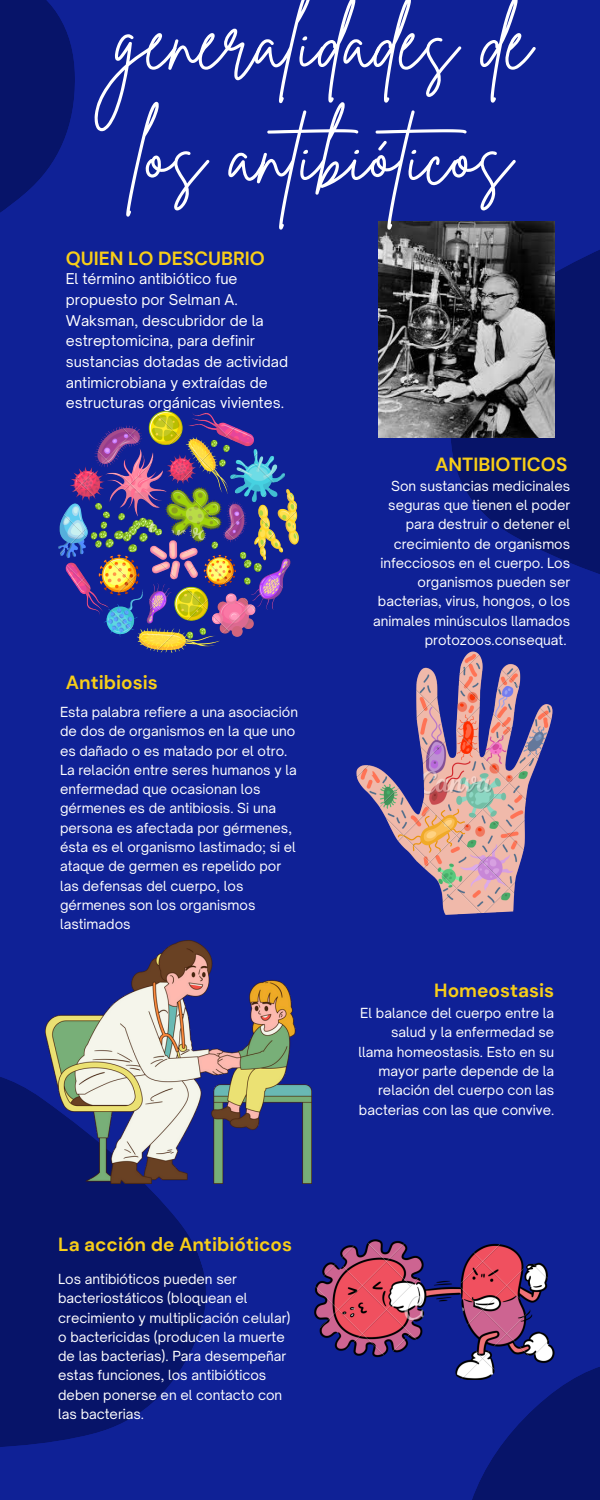
<style>
.page{position:relative;width:600px;height:1500px;background:#0f2196}
.page>*{position:absolute;margin:0;border:0;box-sizing:border-box;transform-origin:0 0}
.t1{font:81.2px/113.5px "Brittany Signature";color:#fff}
.t2{font:700 19px "DM Sans";color:#f8ce18}
.t3{font:14.3px/20.6px "Open Sauce One";color:#fff}
.t4{font:13.3px/19.3px "Open Sauce One";color:#fff}
</style>
<div class="page">
<svg style="left:447px;top:221px;width:153px;height:353px;fill:#071469"></svg>
<svg style="left:0;top:0;width:75px;height:213px"></svg>
<svg style="left:472px;top:1350px;width:128px;height:150px"></svg>
<svg style="left:0;top:1077px;width:214px;height:370px;fill:#071469"></svg>
<img style="left:378px;top:222px;width:176px;height:216px">
<img style="left:58px;top:411px;width:240px;height:241px">
<img style="left:356px;top:652px;width:197px;height:262px">
<img style="left:46px;top:940px;width:265px;height:243px">
<img style="left:314px;top:1239px;width:240px;height:141px">
<p class="t1" style="left:115px;top:-14px;width:418px">generalidades de los antibióticos</p>
<p class="t2" style="left:66px;top:247px;width:201px">QUIEN LO DESCUBRIO</p>
<h2 class="t3" style="left:66px;top:269px;width:224px">El término antibiótico fue propuesto por Selman A.<br>Waksman, descubridor de la estreptomicina, para definir sustancias dotadas de actividad antimicrobiana y extraídas de estructuras orgánicas vivientes.</h2>
<p class="t2" style="left:66px;top:670px;width:94px">Antibiosis</p>
<p class="t4" style="left:60px;top:702px;width:240px">Esta palabra refiere a una asociación de dos de organismos en la que uno es dañado o es matado por el otro.<br>La relación entre seres humanos y la enfermedad que ocasionan los gérmenes es de antibiosis. Si una persona es afectada por gérmenes, ésta es el organismo lastimado; si el ataque de germen es repelido por las defensas del cuerpo, los gérmenes son los organismos lastimados</p>
<h3 class="t2" style="left:58px;top:1232px;width:236px">La acción de Antibióticos</h3>
<p class="t4" style="left:58px;top:1269px;width:234px">Los antibióticos pueden ser bacteriostáticos (bloquean el crecimiento y multiplicación celular) o bactericidas (producen la muerte de las bacterias). Para desempeñar estas funciones, los antibióticos deben ponerse en el contacto con las bacterias.</p>
<p class="t2" style="left:435px;top:452px;width:134px">ANTIBIOTICOS</p>
<p class="t4" style="left:373px;top:476px;width:199px;text-align:right">Son sustancias medicinales seguras que tienen el poder para destruir o detener el crecimiento de organismos infecciosos en el cuerpo. Los organismos pueden ser bacterias, virus, hongos, o los animales minúsculos llamados protozoos.consequat.</p>
<h3 class="t2" style="left:434px;top:978px;width:121px">Homeostasis</h3>
<p class="t4" style="left:359px;top:1003px;width:197px;text-align:right">El balance del cuerpo entre la salud y la enfermedad se llama homeostasis. Esto en su mayor parte depende de la relación del cuerpo con las bacterias con las que convive.</p>
</div>
